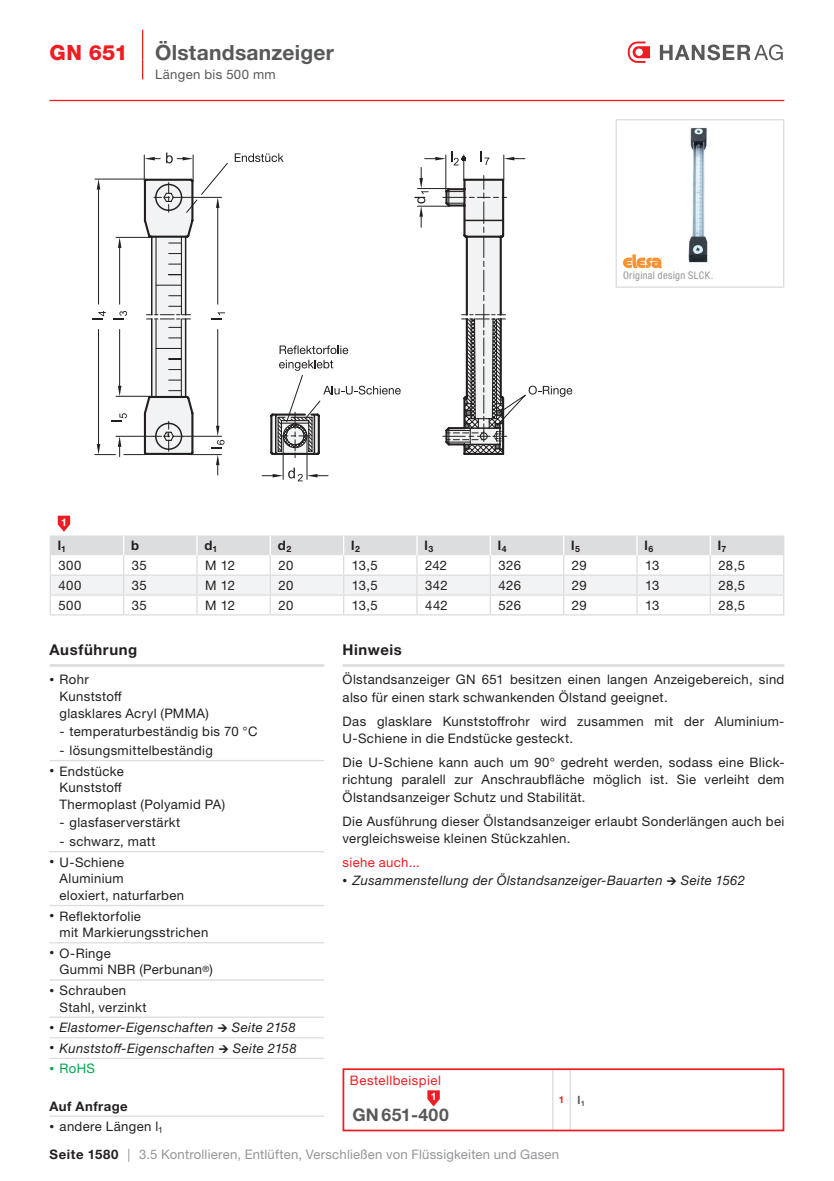
<style>
.page{position:relative;width:834px;height:1181px;background:#fff}
.page>*{position:absolute;margin:0;border:0;box-sizing:border-box;transform-origin:0 0}
.t1{font:700 21px "Helvetica Neue LTW1 G";letter-spacing:.015em;color:#57585a}
.t2{font:800 21px "Helvetica Neue LT Pro";color:#ee1d23}
.t3{font:700 17.5px "Helvetica Neue LTW1 G";letter-spacing:.025em;color:#57585a}
.t4{font:700 14.88px "Helvetica Neue LTW1 G";letter-spacing:.04em;color:#231f20}
.t5{font:13.12px/16.6px "Helvetica Neue LTW1 G";letter-spacing:.025em;color:#231f20}
.t6{font:italic 13.12px "Helvetica Neue LTW1 G";letter-spacing:.03em;color:#231f20}
.t7{font:13.12px "Helvetica Neue LT Pro";letter-spacing:.015em;color:#939598}
.t8{font:700 13.12px "Helvetica Neue LTW1 G";letter-spacing:.035em;color:#231f20}
.t9{font:13.12px "Helvetica Neue LTW1 G";letter-spacing:.035em;color:#ee1d23}
.t10{font:13.12px "Helvetica Neue LTW1 G";letter-spacing:.025em;color:#57585a}
.t11{font:13.12px "Helvetica Neue LTW1 G";color:#00a54f}
.t12{font:condensed 10.5px "Helvetica Neue LT Pro";letter-spacing:.03em;color:#939598}
.t13{font:700 10.5px "Helvetica Neue LTW1 G";color:#fff}
.t14{font:700 9.62px "Helvetica Neue LTW1 G";color:#ee1d23}
.s1{font-size:9.62px}
.s2{font-family:"Helvetica Neue LT Pro"}
.s3{font-size:11.38px;color:#57585a}
.s4{font-family:"Helvetica Neue LTW1 G";font-weight:700;color:#231f20}
.s5{font-family:"Helvetica Neue LTW1 G"}
</style>
<div class="page">
<hr style="left:50px;top:100px;width:734px;height:1px;background:#ee1d23">
<svg style="left:627px;top:42px;width:22px;height:21px"></svg>
<svg style="left:659px;top:44px;width:123px;height:16px"></svg>
<hr style="left:142px;top:30px;width:1px;height:30px;background:#ee1d23">
<svg style="left:142px;top:60px;width:1px;height:19px"></svg>
<hr style="left:552px;top:1070px;width:1px;height:59px;background:#dcdddf">
<hr style="left:569px;top:1070px;width:1px;height:59px;background:#dcdddf">
<div style="left:342px;top:1068px;width:442px;height:63px;border:2px solid #ee1d23"></div>
<svg style="left:427px;top:1090px;width:12px;height:16px"></svg>
<hr style="left:50px;top:614px;width:74px;height:1px;background:#dcdddf">
<hr style="left:124px;top:614px;width:73px;height:1px;background:#dcdddf">
<hr style="left:197px;top:614px;width:73px;height:1px;background:#dcdddf">
<hr style="left:270px;top:614px;width:73px;height:1px;background:#dcdddf">
<hr style="left:343px;top:614px;width:74px;height:1px;background:#dcdddf">
<hr style="left:417px;top:614px;width:73px;height:1px;background:#dcdddf">
<hr style="left:490px;top:614px;width:73px;height:1px;background:#dcdddf">
<hr style="left:563px;top:614px;width:74px;height:1px;background:#dcdddf">
<hr style="left:637px;top:614px;width:73px;height:1px;background:#dcdddf">
<hr style="left:710px;top:614px;width:74px;height:1px;background:#dcdddf">
<svg style="left:50px;top:515px;width:734px;height:99px"></svg>
<hr style="left:342px;top:664px;width:442px;height:3px;background:#dcdddf">
<img style="left:628px;top:127px;width:80px;height:142px">
<div style="left:615px;top:119px;width:169px;height:169px;border:1px solid #dcdddf"></div>
<hr style="left:50px;top:760px;width:274px;height:1px;background:#dcdddf">
<hr style="left:50px;top:851px;width:274px;height:1px;background:#dcdddf">
<hr style="left:50px;top:905px;width:274px;height:1px;background:#dcdddf">
<hr style="left:50px;top:942px;width:274px;height:1px;background:#dcdddf">
<hr style="left:50px;top:979px;width:274px;height:1px;background:#dcdddf">
<hr style="left:50px;top:1016px;width:274px;height:2px;background:#dcdddf">
<hr style="left:50px;top:1037px;width:274px;height:1px;background:#dcdddf">
<hr style="left:50px;top:1057px;width:274px;height:2px;background:#dcdddf">
<hr style="left:50px;top:664px;width:274px;height:3px;background:#dcdddf">
<hr style="left:50px;top:1115px;width:274px;height:2px;background:#dcdddf">
<hr style="left:283px;top:436px;width:1px;height:43px;background:#231f20">
<svg style="left:262px;top:468px;width:66px;height:13px"></svg>
<hr style="left:306px;top:436px;width:1px;height:43px;background:#231f20">
<svg style="left:216px;top:455px;width:3px;height:20px"></svg>
<hr style="left:191px;top:454px;width:30px;height:1px;background:#231f20">
<svg style="left:211px;top:426px;width:13px;height:22px"></svg>
<hr style="left:183px;top:436px;width:38px;height:1px;background:#231f20">
<hr style="left:217px;top:208px;width:1px;height:96px;background:#231f20">
<hr style="left:217px;top:329px;width:1px;height:97px;background:#231f20">
<svg style="left:211px;top:312px;width:14px;height:7px"></svg>
<svg style="left:216px;top:198px;width:3px;height:10px"></svg>
<hr style="left:183px;top:197px;width:38px;height:1px;background:#231f20">
<svg style="left:92px;top:152px;width:102px;height:305px"></svg>
<svg style="left:235px;top:151px;width:337px;height:304px"></svg>
<svg style="left:623px;top:254px;width:39px;height:14px"></svg>
<h1 class="t2" style="left:50px;top:40px;width:79px">GN 651</h1>
<h1 class="t1" style="left:155px;top:39px;width:180px">Ölstandsanzeiger</h1>
<p class="t10" style="left:155px;top:67px;width:122px">Längen bis 500 mm</p>
<p class="t12" style="left:623px;top:269px;width:92px">Original design SLCK.</p>
<p class="t13" style="left:61px;top:515px;width:7px">1</p>
<p class="t8" style="left:58px;top:537px;width:10px">l<sub>1</sub></p>
<p class="t8" style="left:131px;top:537px;width:10px">b</p>
<p class="t8" style="left:204px;top:537px;width:15px">d<sub>1</sub></p>
<p class="t8" style="left:278px;top:537px;width:15px">d<sub>2</sub></p>
<p class="t8" style="left:351px;top:537px;width:10px">l<sub>2</sub></p>
<p class="t8" style="left:424px;top:537px;width:10px">l<sub>3</sub></p>
<p class="t8" style="left:497px;top:537px;width:10px">l<sub>4</sub></p>
<p class="t8" style="left:571px;top:537px;width:10px">l<sub>5</sub></p>
<p class="t8" style="left:644px;top:537px;width:10px">l<sub>6</sub></p>
<p class="t8" style="left:717px;top:537px;width:10px">l<sub>7</sub></p>
<p class="t5" style="left:58px;top:557px;width:25px">300</p>
<p class="t5" style="left:132px;top:557px;width:17px">35</p>
<p class="t5" style="left:205px;top:557px;width:31px">M 12</p>
<p class="t5" style="left:278px;top:557px;width:16px">20</p>
<p class="t5" style="left:352px;top:557px;width:28px">13,5</p>
<p class="t5" style="left:425px;top:557px;width:24px">242</p>
<p class="t5" style="left:498px;top:557px;width:24px">326</p>
<p class="t5" style="left:571px;top:557px;width:16px">29</p>
<p class="t5" style="left:645px;top:557px;width:16px">13</p>
<p class="t5" style="left:718px;top:557px;width:28px">28,5</p>
<p class="t5" style="left:58px;top:577px;width:25px">400</p>
<p class="t5" style="left:132px;top:577px;width:17px">35</p>
<p class="t5" style="left:205px;top:577px;width:31px">M 12</p>
<p class="t5" style="left:278px;top:577px;width:16px">20</p>
<p class="t5" style="left:352px;top:577px;width:28px">13,5</p>
<p class="t5" style="left:425px;top:577px;width:24px">342</p>
<p class="t5" style="left:498px;top:577px;width:24px">426</p>
<p class="t5" style="left:571px;top:577px;width:16px">29</p>
<p class="t5" style="left:645px;top:577px;width:16px">13</p>
<p class="t5" style="left:718px;top:577px;width:28px">28,5</p>
<p class="t5" style="left:58px;top:596px;width:24px">500</p>
<p class="t5" style="left:132px;top:596px;width:17px">35</p>
<p class="t5" style="left:205px;top:596px;width:31px">M 12</p>
<p class="t5" style="left:278px;top:596px;width:16px">20</p>
<p class="t5" style="left:352px;top:596px;width:28px">13,5</p>
<p class="t5" style="left:425px;top:596px;width:24px">442</p>
<p class="t5" style="left:498px;top:596px;width:24px">526</p>
<p class="t5" style="left:571px;top:596px;width:16px">29</p>
<p class="t5" style="left:645px;top:596px;width:16px">13</p>
<p class="t5" style="left:718px;top:596px;width:28px">28,5</p>
<p class="t4" style="left:50px;top:641px;width:89px">Ausführung</p>
<p class="t4" style="left:342px;top:641px;width:61px">Hinweis</p>
<p class="t5" style="left:60px;top:671px;width:151px;text-indent:-10px"><span class="s1">•</span> Rohr<br>Kunststoff<br>glasklares Acryl (PMMA)</p>
<p class="t5" style="left:60px;top:723px;width:199px"><span class="s2">-</span> temperaturbeständig bis 70 °C</p>
<p class="t5" style="left:60px;top:742px;width:155px"><span class="s2">-</span> lösungsmittelbeständig</p>
<p class="t5" style="left:60px;top:762px;width:167px;text-indent:-10px"><span class="s1">•</span> Endstücke<br>Kunststoff<br>Thermoplast (Polyamid PA)</p>
<p class="t5" style="left:60px;top:814px;width:122px"><span class="s2">-</span> glasfaserverstärkt</p>
<p class="t5" style="left:60px;top:833px;width:97px"><span class="s2">-</span> schwarz, matt</p>
<p class="t5" style="left:60px;top:853px;width:126px;text-indent:-10px"><span class="s1">•</span> U-Schiene<br>Aluminium<br>eloxiert, naturfarben</p>
<p class="t5" style="left:60px;top:907px;width:150px;text-indent:-10px"><span class="s1">•</span> Reflektorfolie<br>mit Markierungsstrichen</p>
<p class="t5" style="left:60px;top:944px;width:155px;text-indent:-10px"><span class="s1">•</span> O-Ringe<br>Gummi NBR (Perbunan<sup>®</sup>)</p>
<p class="t5" style="left:60px;top:982px;width:89px;text-indent:-10px"><span class="s1">•</span> Schrauben<br>Stahl, verzinkt</p>
<p class="t6" style="left:50px;top:1019px;width:247px"><span class="s1">•</span> Elastomer-Eigenschaften → Seite 2158</p>
<p class="t6" style="left:50px;top:1040px;width:248px"><span class="s1">•</span> Kunststoff-Eigenschaften → Seite 2158</p>
<p class="t11" style="left:50px;top:1060px;width:47px"><span class="s1">•</span> RoHS</p>
<p class="t5" style="left:342px;top:671px;width:443px;line-height:17.5px">Ölstandsanzeiger GN 651 besitzen einen langen Anzeigebereich, sind also für einen stark schwankenden Ölstand geeignet.</p>
<p class="t5" style="left:342px;top:712px;width:443px;line-height:17.5px">Das glasklare Kunststoffrohr wird zusammen mit der Aluminium-<br>U-Schiene in die Endstücke gesteckt.</p>
<p class="t5" style="left:342px;top:753px;width:443px;line-height:17.5px;text-align:justify">Die U-Schiene kann auch um 90° gedreht werden, sodass eine Blick&shy;richtung paralell zur Anschraubfläche möglich ist. Sie verleiht dem Ölstandsanzeiger Schutz und Stabilität.</p>
<p class="t5" style="left:342px;top:812px;width:443px;line-height:17.5px">Die Ausführung dieser Ölstandsanzeiger erlaubt Sonderlängen auch bei vergleichsweise kleinen Stückzahlen.</p>
<p class="t9" style="left:342px;top:854px;width:79px">siehe auch...</p>
<p class="t6" style="left:342px;top:872px;width:404px"><span class="s1">•</span> Zusammenstellung der Ölstandsanzeiger-Bauarten → Seite 1562</p>
<p class="t8" style="left:50px;top:1097px;width:80px">Auf Anfrage</p>
<p class="t5" style="left:50px;top:1118px;width:115px"><span class="s1">•</span> andere Längen l<sub>1</sub></p>
<p class="t9" style="left:350px;top:1072px;width:92px">Bestellbeispiel</p>
<p class="t13" style="left:430px;top:1090px;width:7px">1</p>
<h2 class="t3" style="left:352px;top:1104px;width:98px">GN 651-400</h2>
<p class="t14" style="left:558px;top:1094px;width:28px">1 <span class="s3">l</span><sub>1</sub></p>
<p class="t7" style="left:50px;top:1147px;width:511px"><span class="s4">Seite 1580</span> <span class="s5">|</span> 3.5 Kontrollieren, Entlüften, Verschließen von Flüssigkeiten und Gasen</p>
</div>
